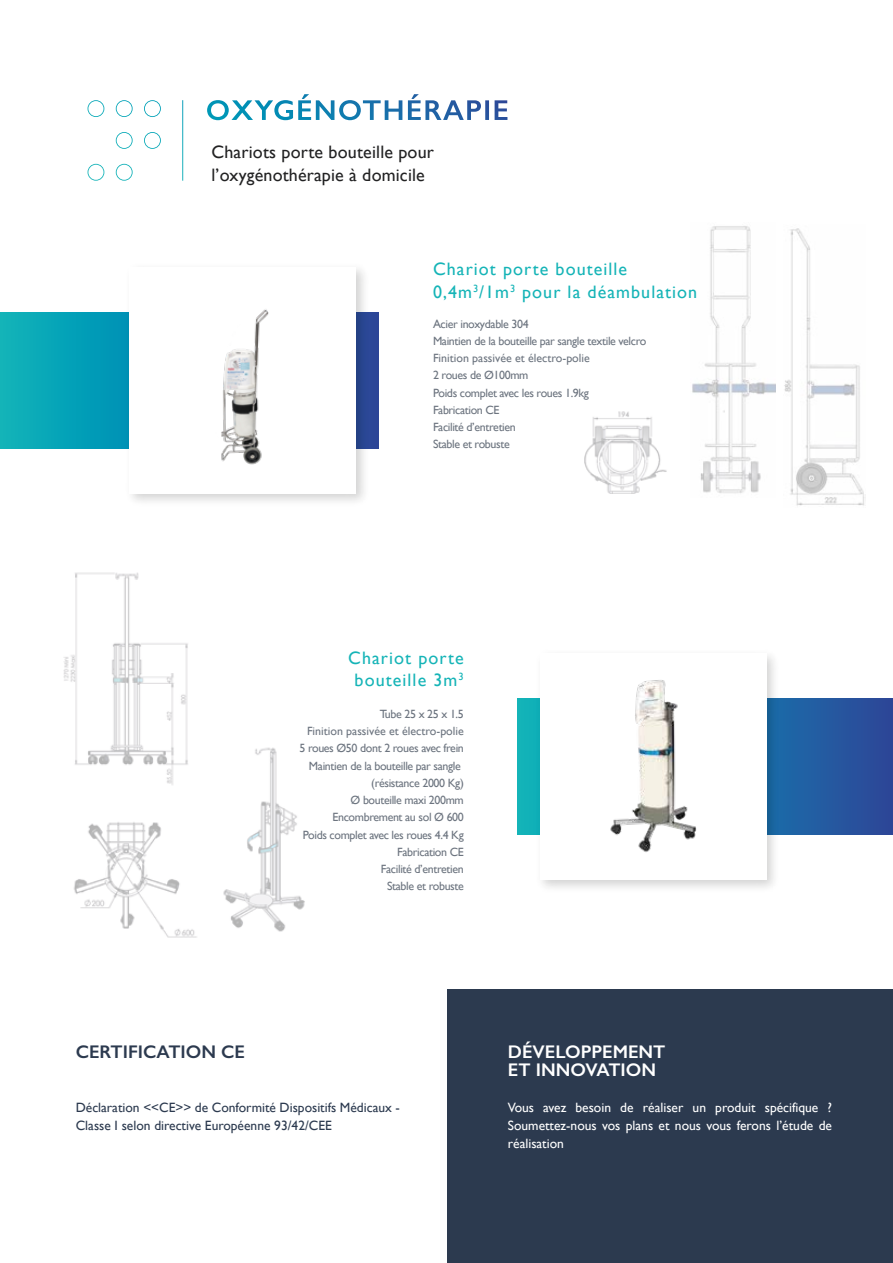
<style>
.page{position:relative;width:893px;height:1263px;background:#fff}
.page>*{position:absolute;margin:0;border:0;box-sizing:border-box;transform-origin:0 0}
.t1{font:600 18.3px/18px "Gill Sans";color:#fff}
.t2{font:600 18.3px "Gill Sans";color:#2c3a4f}
.t3{font:18px/22.5px "Gill Sans";letter-spacing:.06em;color:#15b4b7}
.t4{font:18px/22.5px "Gill Sans";letter-spacing:.01em;color:#222223}
.t5{font:13.5px/18px "Gill Sans";color:#fff;text-align:justify}
.t6{font:13.5px/18px "Gill Sans";color:#2c3a4f}
.t7{font:12px/17.2px "Gill Sans";letter-spacing:-.03em;color:#6c747f;text-align:right}
</style>
<div class="page">
<svg style="left:789px;top:698px;width:104px;height:137px;background:#26559e"></svg>
<svg style="left:0;top:312px;width:379px;height:137px;background:#089fb5"></svg>
<img style="left:784px;top:228px;width:82px;height:278px">
<img style="left:692px;top:226px;width:83px;height:268px">
<img style="left:584px;top:411px;width:83px;height:82px">
<img style="left:223px;top:747px;width:82px;height:185px">
<div style="left:447px;top:989px;width:445px;height:274px;background:#2c3a4f"></div>
<img style="left:517px;top:656px;width:272px;height:232px">
<img style="left:121px;top:269px;width:252px;height:232px">
<div style="left:130px;top:267px;width:226px;height:226px;background:#fff"></div>
<img style="left:135px;top:309px;width:215px;height:193px">
<svg style="left:88px;top:94px;width:419px;height:87px"></svg>
<img style="left:74px;top:822px;width:123px;height:116px">
<img style="left:63px;top:572px;width:125px;height:213px">
<h2 class="t4" style="left:212px;top:141px;width:224px">Chariots porte bouteille pour l’oxygénothérapie à domicile</h2>
<h2 class="t3" style="left:433px;top:258px;width:266px">Chariot porte bouteille<br>0,4m<sup>3</sup>/1m<sup>3</sup> pour la déambulation</h2>
<p class="t7" style="left:433px;top:315px;width:215px;text-align:left">Acier inoxydable 304<br>Maintien de la bouteille par sangle textile velcro<br>Finition passivée et électro-polie<br>2 roues de Ø100mm<br>Poids complet avec les roues 1.9kg<br>Fabrication CE<br>Facilité d’entretien<br>Stable et robuste</p>
<h2 class="t3" style="left:348px;top:646px;width:117px;text-align:center">Chariot porte bouteille 3m<sup>3</sup></h2>
<p class="t7" style="left:299px;top:705px;width:166px">Tube 25 x 25 x 1.5<br>Finition passivée et électro-polie<br>5 roues Ø50 dont 2 roues avec frein<br>Maintien de la bouteille par sangle (résistance 2000 Kg)<br>Ø bouteille maxi 200mm<br>Encombrement au sol Ø 600<br>Poids complet avec les roues 4.4 Kg<br>Fabrication CE<br>Facilité d’entretien<br>Stable et robuste</p>
<h1 class="t2" style="left:76px;top:1040px;width:171px">CERTIFICATION CE</h1>
<p class="t6" style="left:76px;top:1098px;width:326px">Déclaration &lt;&lt;CE&gt;&gt; de Conformité Dispositifs Médicaux -<br>Classe I selon directive Européenne 93/42/CEE</p>
<h1 class="t1" style="left:508px;top:1042px;width:159px">DÉVELOPPEMENT<br>ET INNOVATION</h1>
<p class="t5" style="left:508px;top:1098px;width:326px">Vous avez besoin de réaliser un produit spécifique ?<br>Soumettez-nous vos plans et nous vous ferons l’étude de réalisation</p>
</div>
